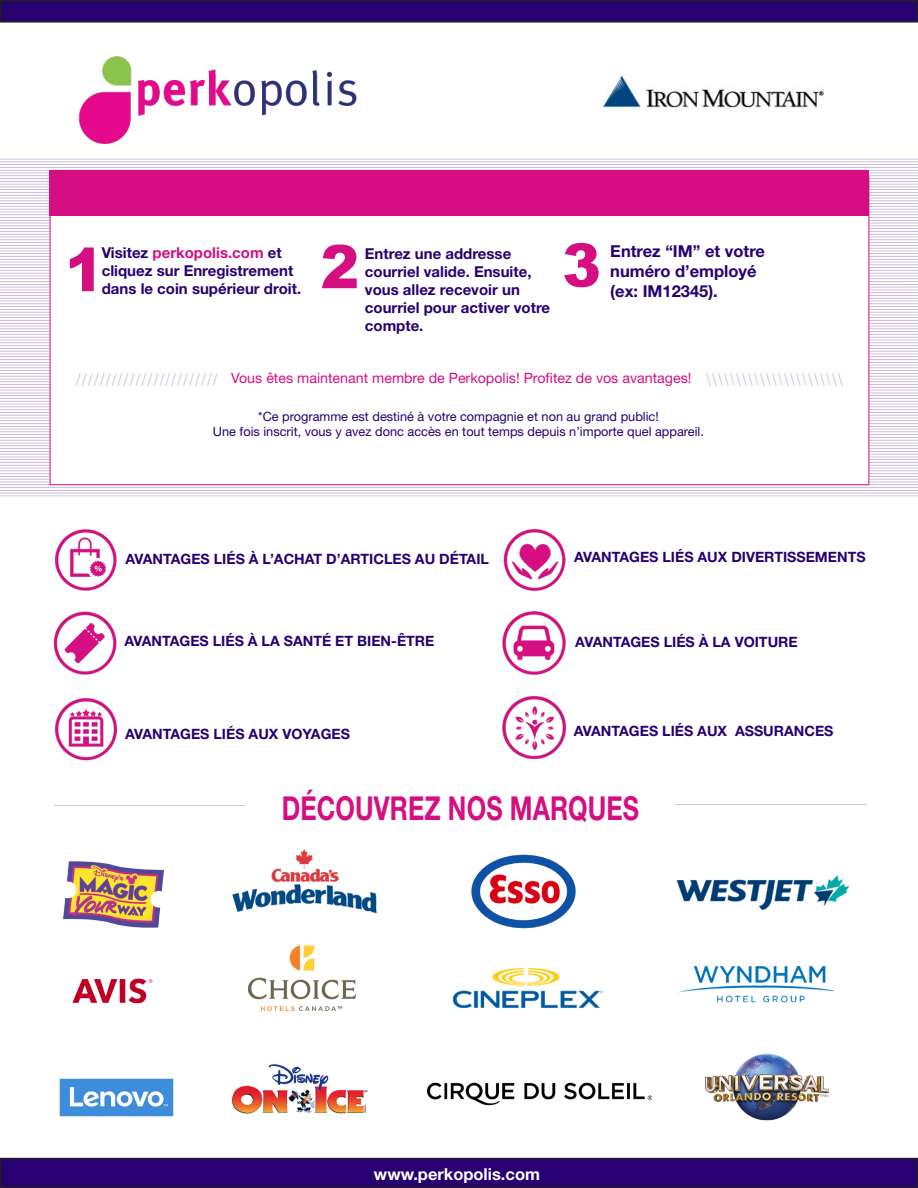
<style>
.page{position:relative;width:918px;height:1188px;background:#fff}
.page>*{position:absolute;margin:0;border:0;box-sizing:border-box;transform-origin:0 0}
.t1{font:900 60px "Arial";color:#d50f82}
.t2{font:700 33px "Helvetica Neue";letter-spacing:.005em;color:#d50f82;scale:.76 1}
.t3{font:18px "Minion Pro";color:#cec6de}
.t4{font:700 16.5px/19.8px "Helvetica Neue";color:#280072}
.t5{font:700 16.5px "Helvetica Neue";color:#fff}
.t6{font:700 15px/18px "Helvetica Neue";color:#280072}
.t7{font:700 14.25px "Helvetica Neue";color:#280072}
.t8{font:14.25px "Helvetica Neue";color:#d50f82}
.t9{font:12.75px/15.3px "Helvetica Neue";color:#280072;text-align:center}
.s1{color:#d50f82}
</style>
<div class="page">
<img style="left:602px;top:74px;width:222px;height:39px">
<img style="left:78px;top:56px;width:279px;height:88px">
<div style="left:1px;top:1159px;width:916px;height:28px;background:#280072"></div>
<div style="left:0;top:1158px;width:918px;height:30px;border:2px solid #231f20"></div>
<div style="left:1px;top:1px;width:916px;height:21px;background:#280072"></div>
<div style="left:0;top:0;width:918px;height:23px;border:2px solid #231f20"></div>
<img style="left:0;top:158px;width:918px;height:339px">
<img style="left:52px;top:216px;width:815px;height:267px">
<div style="left:49px;top:170px;width:820px;height:46px;background:#d50f82"></div>
<hr style="left:54px;top:805px;width:190px;height:1px;background:#cec6de">
<hr style="left:676px;top:804px;width:190px;height:1px;background:#cec6de">
<img style="left:64px;top:861px;width:100px;height:67px">
<img style="left:676px;top:875px;width:174px;height:35px">
<img style="left:73px;top:978px;width:80px;height:26px">
<img style="left:678px;top:966px;width:155px;height:37px">
<img style="left:706px;top:1053px;width:122px;height:68px">
<img style="left:428px;top:1082px;width:224px;height:24px">
<img style="left:231px;top:1064px;width:137px;height:50px">
<img style="left:471px;top:854px;width:105px;height:75px">
<img style="left:249px;top:955px;width:107px;height:56px">
<img style="left:232px;top:849px;width:145px;height:106px">
<img style="left:59px;top:1078px;width:115px;height:39px">
<img style="left:453px;top:968px;width:150px;height:41px">
<img style="left:55px;top:700px;width:63px;height:61px">
<img style="left:502px;top:696px;width:65px;height:64px">
<img style="left:55px;top:529px;width:62px;height:62px">
<img style="left:502px;top:617px;width:64px;height:79px">
<img style="left:53px;top:611px;width:64px;height:89px">
<img style="left:503px;top:529px;width:63px;height:88px">
<p class="t1" style="left:65px;top:226px;width:40px">1</p>
<p class="t1" style="left:320px;top:223px;width:40px">2</p>
<p class="t1" style="left:562px;top:222px;width:40px">3</p>
<p class="t6" style="left:102px;top:243px;width:201px">Visitez <span class="s1">perkopolis.com</span> et cliquez sur Enregistrement dans le coin supérieur droit.</p>
<p class="t4" style="left:610px;top:241px;width:156px">Entrez “IM” et votre numéro d’employé (ex: IM12345).</p>
<p class="t6" style="left:365px;top:244px;width:187px">Entrez une addresse courriel valide. Ensuite, vous allez recevoir un courriel pour activer votre compte.</p>
<p class="t3" style="left:76px;top:367px;width:144px">////////////////////////</p>
<p class="t8" style="left:231px;top:370px;width:462px">Vous êtes maintenant membre de Perkopolis! Profitez de vos avantages!</p>
<p class="t3" style="left:706px;top:367px;width:139px">\\\\\\\\\\\\\\\\\\\\\\\</p>
<p class="t9" style="left:213px;top:408px;width:492px">*Ce programme est destiné à votre compagnie et non au grand public!<br>Une fois inscrit, vous y avez donc accès en tout temps depuis n’importe quel appareil.</p>
<p class="t7" style="left:125px;top:550px;width:365px">AVANTAGES LIÉS À L’ACHAT D’ARTICLES AU DÉTAIL</p>
<p class="t7" style="left:124px;top:632px;width:312px">AVANTAGES LIÉS À LA SANTÉ ET BIEN-ÊTRE</p>
<p class="t7" style="left:574px;top:548px;width:293px">AVANTAGES LIÉS AUX DIVERTISSEMENTS</p>
<p class="t7" style="left:575px;top:633px;width:224px">AVANTAGES LIÉS À LA VOITURE</p>
<p class="t7" style="left:125px;top:725px;width:226px">AVANTAGES LIÉS AUX VOYAGES</p>
<p class="t7" style="left:574px;top:722px;width:261px">AVANTAGES LIÉS AUX ASSURANCES</p>
<p class="t2" style="left:282px;top:788px;width:472px">DÉCOUVREZ NOS MARQUES</p>
<p class="t5" style="left:374px;top:1164px;width:168px">www.perkopolis.com</p>
</div>
